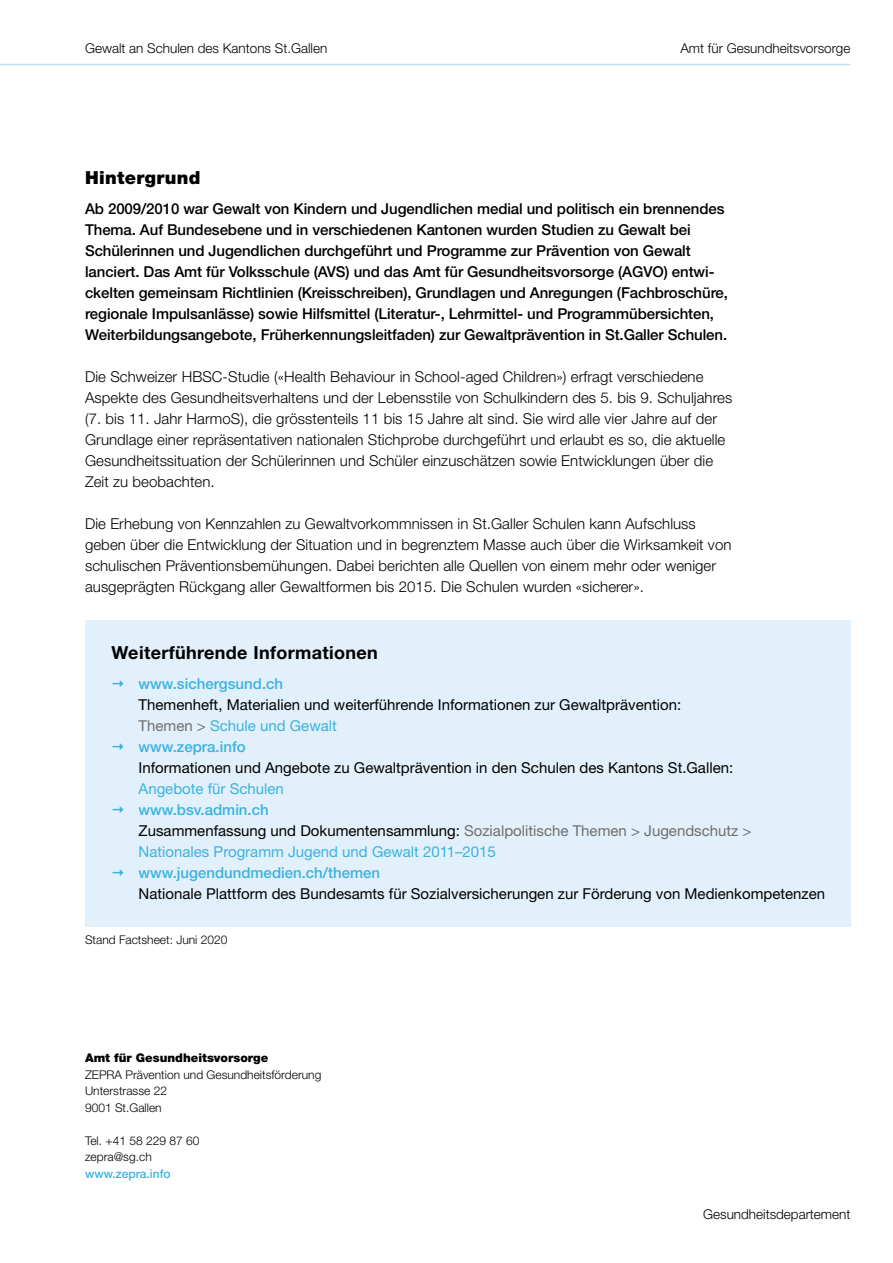
<style>
.page{position:relative;width:893px;height:1263px;background:#fff}
.page>*{position:absolute;margin:0;border:0;box-sizing:border-box;transform-origin:0 0}
.t1{font:700 18px "Helvetica Neue";letter-spacing:.02em;color:#000}
.t2{font:900 18px "Helvetica Neue";letter-spacing:.02em;color:#000}
.t3{font:300 15px/21px "Helvetica Neue";letter-spacing:.005em;color:#000}
.t4{font:500 15px/21px "Helvetica Neue";letter-spacing:-.005em;color:#000}
.t5{font:15px/21px "Helvetica Neue";color:#000}
.t6{font:15px/21px "Helvetica Neue";color:#3db2de}
.t7{font:500 15px "Helvetica Neue";color:#3db2de}
.t8{font:300 13.5px "Helvetica Neue";color:#000}
.t9{font:300 13.5px "Helvetica Neue";color:#010202}
.t10{font:300 12px/16.5px "Helvetica Neue";color:#000}
.t11{font:900 12px "Helvetica Neue";color:#000}
.t12{font:500 12px "Helvetica Neue";color:#3db2de}
.s1{color:#706f6f}
.s2{color:#3db2de}
.s3{font-weight:500;color:#3db2de}
.s4{font-weight:500}
.s5{color:#000}
</style>
<div class="page">
<hr style="left:0;top:64px;width:850px;height:1px;background:#c1e1f4">
<div style="left:85px;top:620px;width:765px;height:306px;background:#e1f0fa"></div>
<p class="t9" style="left:85px;top:40px;width:244px">Gewalt an Schulen des Kantons St.Gallen</p>
<p class="t8" style="left:680px;top:40px;width:172px">Amt für Gesundheitsvorsorge</p>
<p class="t2" style="left:85px;top:167px;width:117px">Hintergrund</p>
<p class="t4" style="left:85px;top:198px;width:644px">Ab 2009/2010 war Gewalt von Kindern und Jugendlichen medial und politisch ein brennendes Thema. Auf Bundesebene und in verschiedenen Kantonen wurden Studien zu Gewalt bei Schülerinnen und Jugendlichen durchgeführt und Programme zur Prävention von Gewalt lanciert. Das Amt für Volksschule (AVS) und das Amt für Gesundheitsvorsorge (AGVO) entwi&shy;ckelten gemeinsam Richtlinien (Kreisschreiben), Grundlagen und Anregungen (Fachbroschüre, regionale Impulsanlässe) sowie Hilfsmittel (Literatur-, Lehrmittel- und Programmübersichten, Weiterbildungsangebote, Früherkennungsleitfaden) zur Gewaltprävention in St.Galler Schulen.</p>
<p class="t3" style="left:85px;top:365px;width:649px">Die Schweizer HBSC-Studie («Health Behaviour in School-aged Children») erfragt verschiedene Aspekte des Gesundheitsverhaltens und der Lebensstile von Schulkindern des 5. bis 9. Schuljahres (7. bis 11. Jahr HarmoS), die grösstenteils 11 bis 15 Jahre alt sind. Sie wird alle vier Jahre auf der Grundlage einer repräsentativen nationalen Stichprobe durchgeführt und erlaubt es so, die aktuelle Gesundheitssituation der Schülerinnen und Schüler einzuschätzen sowie Entwicklungen über die Zeit zu beobachten.</p>
<p class="t3" style="left:85px;top:512px;width:648px">Die Erhebung von Kennzahlen zu Gewaltvorkommnissen in St.Galler Schulen kann Aufschluss geben über die Entwicklung der Situation und in begrenztem Masse auch über die Wirksamkeit von schulischen Präventionsbemühungen. Dabei berichten alle Quellen von einem mehr oder weniger ausgeprägten Rückgang aller Gewaltformen bis 2015. Die Schulen wurden «sicherer».</p>
<p class="t1" style="left:112px;top:642px;width:268px">Weiterführende Informationen</p>
<p class="t7" style="left:139px;top:674px;width:146px">www.sichergsund.ch</p>
<p class="t5" style="left:139px;top:694px;width:544px">Themenheft, Materialien und weiterführende Informationen zur Gewaltprävention:<br><span class="s1">Themen &gt;</span> <span class="s2">Schule und Gewalt<br></span><span class="s3">www.zepra.info</span></p>
<p class="t5" style="left:139px;top:757px;width:596px">Informationen und Angebote zu Gewaltprävention in den Schulen des Kantons St.Gallen:</p>
<p class="t6" style="left:139px;top:778px;width:147px">Angebote für Schulen</p>
<p class="t6" style="left:139px;top:799px;width:614px"><span class="s4">www.bsv.admin.ch<br></span><span class="s5">Zusammenfassung und Dokumentensammlung:</span> <span class="s1">Sozialpolitische Themen &gt; Jugendschutz &gt;<br></span>Nationales Programm Jugend und Gewalt 2011–2015</p>
<p class="t7" style="left:139px;top:863px;width:243px">www.jugendundmedien.ch/themen</p>
<p class="t5" style="left:139px;top:883px;width:688px">Nationale Plattform des Bundesamts für Sozialversicherungen zur Förderung von -Medienkompetenzen</p>
<p class="t10" style="left:85px;top:931px;width:144px">Stand Factsheet: Juni 2020</p>
<p class="t11" style="left:85px;top:1051px;width:185px">Amt für Gesundheitsvorsorge</p>
<p class="t10" style="left:85px;top:1066px;width:238px">ZEPRA Prävention und Gesundheitsförderung<br>Unterstrasse 22<br>9001 St.Gallen</p>
<p class="t10" style="left:85px;top:1132px;width:116px">Tel. +41 58 229 87 60 zepra@sg.ch</p>
<p class="t12" style="left:85px;top:1166px;width:87px">www.zepra.info</p>
<p class="t8" style="left:703px;top:1206px;width:149px">Gesundheitsdepartement</p>
</div>
